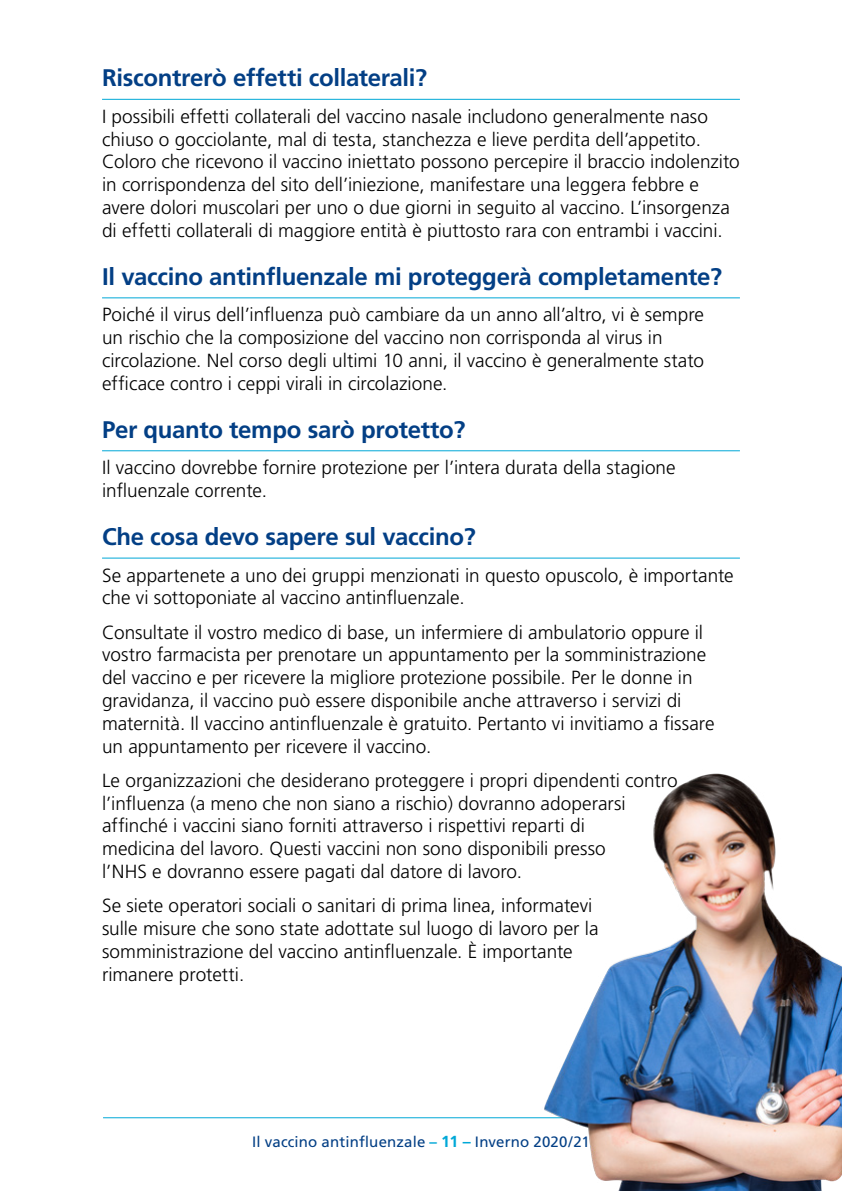
<style>
.page{position:relative;width:842px;height:1191px;background:#fff}
.page>*{position:absolute;margin:0;border:0;box-sizing:border-box;transform-origin:0 0}
.t1{font:700 24px "Frutiger";letter-spacing:-.015em;color:#033f85}
.t2{font:300 19px/22.8px "Frutiger";color:#000}
.t3{font:15px "Frutiger";letter-spacing:.01em;color:#033f85}
.s1{font-weight:700;color:#00a8d7}
.s2{font-weight:700;font-size:16px;color:#00a8d7}
</style>
<div class="page">
<hr style="left:103px;top:1117px;width:636px;height:1px;background:#00a8d7">
<hr style="left:102px;top:99px;width:638px;height:1px;background:#00a8d7">
<hr style="left:102px;top:297px;width:638px;height:1px;background:#00a8d7">
<hr style="left:102px;top:450px;width:638px;height:1px;background:#00a8d7">
<hr style="left:102px;top:557px;width:638px;height:1px;background:#00a8d7">
<img style="left:527px;top:773px;width:315px;height:418px">
<p class="t1" style="left:102px;top:64px;width:327px">Riscontrerò effetti collaterali?</p>
<p class="t2" style="left:102px;top:105px;width:639px">I possibili effetti collaterali del vaccino nasale includono generalmente naso chiuso o gocciolante, mal di testa, stanchezza e lieve perdita dell’appetito.<br>Coloro che ricevono il vaccino iniettato possono percepire il braccio indolenzito in corrispondenza del sito dell’iniezione, manifestare una leggera febbre e avere dolori muscolari per uno o due giorni in seguito al vaccino. L’insorgenza di effetti collaterali di maggiore entità è piuttosto rara con entrambi i vaccini.</p>
<p class="t1" style="left:102px;top:262px;width:622px">Il vaccino antinfluenzale mi proteggerà completamente?</p>
<p class="t2" style="left:102px;top:304px;width:603px">Poiché il virus dell’influenza può cambiare da un anno all’altro, vi è sempre un rischio che la composizione del vaccino non corrisponda al virus in circolazione. Nel corso degli ultimi 10 anni, il vaccino è generalmente stato efficace contro i ceppi virali in circolazione.</p>
<p class="t1" style="left:102px;top:415px;width:365px">Per quanto tempo sarò protetto?</p>
<p class="t2" style="left:102px;top:456px;width:575px">Il vaccino dovrebbe fornire protezione per l’intera durata della stagione influenzale corrente.</p>
<p class="t1" style="left:102px;top:522px;width:375px">Che cosa devo sapere sul vaccino?</p>
<p class="t2" style="left:102px;top:564px;width:633px">Se appartenete a uno dei gruppi menzionati in questo opuscolo, è importante che vi sottoponiate al vaccino antinfluenzale.</p>
<p class="t2" style="left:102px;top:621px;width:614px">Consultate il vostro medico di base, un infermiere di ambulatorio oppure il vostro farmacista per prenotare un appuntamento per la somministrazione del vaccino e per ricevere la migliore protezione possibile. Per le donne in gravidanza, il vaccino può essere disponibile anche attraverso i servizi di maternità. Il vaccino antinfluenzale è gratuito. Pertanto vi invitiamo a fissare un appuntamento per ricevere il vaccino.</p>
<p class="t2" style="left:102px;top:769px;width:577px">Le organizzazioni che desiderano proteggere i propri dipendenti contro l’influenza (a meno che non siano a rischio) dovranno adoperarsi affinché i vaccini siano forniti attraverso i rispettivi reparti di<br>medicina del lavoro. Questi vaccini non sono disponibili presso<br>l’NHS e dovranno essere pagati dal datore di lavoro.</p>
<p class="t2" style="left:102px;top:894px;width:498px">Se siete operatori sociali o sanitari di prima linea, informatevi sulle misure che sono state adottate sul luogo di lavoro per la somministrazione del vaccino antinfluenzale. È importante rimanere protetti.</p>
<p class="t3" style="left:252px;top:1133px;width:339px">Il vaccino antinfluenzale <span class="s1">–</span> <span class="s2">11 –</span> Inverno 2020/21</p>
</div>
